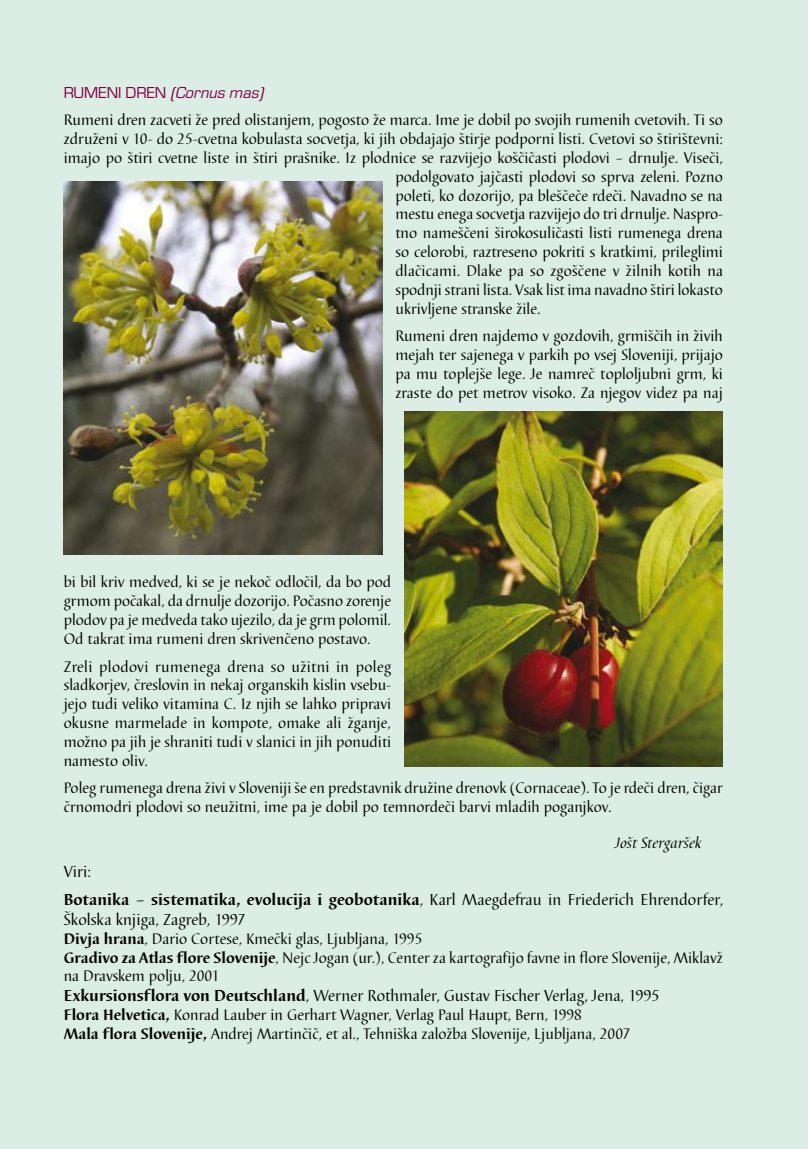
<style>
.page{position:relative;width:808px;height:1149px;background:#fff}
.page>*{position:absolute;margin:0;border:0;box-sizing:border-box;transform-origin:0 0}
.t1{font:16.5px/28.3px "Barbedor TEE";color:#000}
.t2{font:italic 16.5px "Eurostile TEE";color:#7c0042}
.t3{font:15.75px/18.9px "Barbedor TEE";color:#000;text-align:justify}
.t4{font:italic 15.75px "Barbedor TEE";color:#000}
.s1{font-style:normal}
.s2{font-weight:700}
</style>
<div class="page">
<div style="left:0;top:0;width:808px;height:1148px;background:#dbede5"></div>
<img style="left:64px;top:182px;width:319px;height:372px">
<img style="left:404px;top:411px;width:319px;height:355px">
<p class="t2" style="left:64px;top:83px;width:205px"><span class="s1">RUM EN I DREN</span> (Cornus mas)</p>
<p class="t3" style="left:64px;top:111px;width:661px">Rumeni dren zacveti že pred olistanjem, pogosto že marca. Ime je dobil po svojih rumenih cvetovih. Ti so</p>
<p class="t3" style="left:64px;top:129px;width:661px">združeni v 10- do 25-cvetna kobulasta socvetja, ki jih obdajajo štirje podporni listi. Cvetovi so štirištevni:</p>
<p class="t3" style="left:64px;top:148px;width:661px">imajo po štiri cvetne liste in štiri prašnike. Iz plodnice se razvijejo koščičasti plodovi – drnulje. Viseči,</p>
<p class="t3" style="left:395px;top:167px;width:329px">podolgovato jajčasti plodovi so sprva zeleni. Pozno</p>
<p class="t3" style="left:395px;top:186px;width:329px">poleti, ko dozorijo, pa bleščeče rdeči. Navadno se na</p>
<p class="t3" style="left:395px;top:205px;width:329px">mestu enega socvetja razvijejo do tri drnulje. Naspro-</p>
<p class="t3" style="left:395px;top:224px;width:329px">tno nameščeni širokosuličasti listi rumenega drena</p>
<p class="t3" style="left:395px;top:243px;width:329px">so celorobi, raztreseno pokriti s kratkimi, prileglimi</p>
<p class="t3" style="left:395px;top:262px;width:329px">dlačicami. Dlake pa so zgoščene v žilnih kotih na</p>
<p class="t3" style="left:395px;top:281px;width:329px">spodnji strani lista. Vsak list ima navadno štiri lokasto</p>
<p class="t3" style="left:395px;top:300px;width:147px">ukrivljene stranske žile.</p>
<p class="t3" style="left:395px;top:327px;width:329px">Rumeni dren najdemo v gozdovih, grmiščih in živih mejah ter sajenega v parkih po vsej Sloveniji, prijajo pa mu toplejše lege. Je namreč toploljubni grm, ki zraste do pet metrov visoko. Za njegov videz pa naj</p>
<p class="t3" style="left:64px;top:573px;width:329px">bi bil kriv medved, ki se je nekoč odločil, da bo pod grmom počakal, da drnulje dozorijo. Počasno zorenje plodov pa je medveda tako ujezilo, da je grm polomil.<br>Od takrat ima rumeni dren skrivenčeno postavo.</p>
<p class="t3" style="left:64px;top:657px;width:329px">Zreli plodovi rumenega drena so užitni in poleg sladkorjev, čreslovin in nekaj organskih kislin vsebu&shy;jejo tudi veliko vitamina C. Iz njih se lahko pripravi okusne marmelade in kompote, omake ali žganje, možno pa jih je shraniti tudi v slanici in jih ponuditi namesto oliv.</p>
<p class="t3" style="left:64px;top:779px;width:661px">Poleg rumenega drena živi v Sloveniji še en predstavnik družine drenovk (Cornaceae). To je rdeči dren, čigar črnomodri plodovi so neužitni, ime pa je dobil po temnordeči barvi mladih poganjkov.</p>
<p class="t4" style="left:615px;top:833px;width:88px">Jošt Stergaršek</p>
<p class="t1" style="left:64px;top:857px;width:661px">Viri:<br><span class="s2">Botanika – sistematika, evolucija i geobotanika</span>, Karl Maegdefrau in Friederich Ehrendorfer,</p>
<p class="t1" style="left:64px;top:905px;width:183px">Školska knjiga, Zagreb, 1997</p>
<p class="t3" style="left:64px;top:929px;width:661px;text-align:left"><span class="s2">Divja hrana</span>, Dario Cortese, Kmečki glas, Ljubljana, 1995<br><span class="s2">Gradivo za Atlas flore Slovenije</span>, Nejc Jogan (ur.), Center za kartografijo favne in flore Slovenije, Miklavž na Dravskem polju, 2001</p>
<p class="t1" style="left:64px;top:981px;width:597px"><span class="s2">Exkursionsflora von Deutschland</span>, Werner Rothmaler, Gustav Fischer Verlag, Jena, 1995</p>
<p class="t3" style="left:64px;top:1005px;width:568px"><span class="s2">Flora Helvetica,</span> Konrad Lauber in Gerhart Wagner, Verlag Paul Haupt, Bern, 1998<br><span class="s2">Mala flora Slovenije,</span> Andrej Martinčič, et al., Tehniška založba Slovenije, Ljubljana, 2007</p>
</div>
